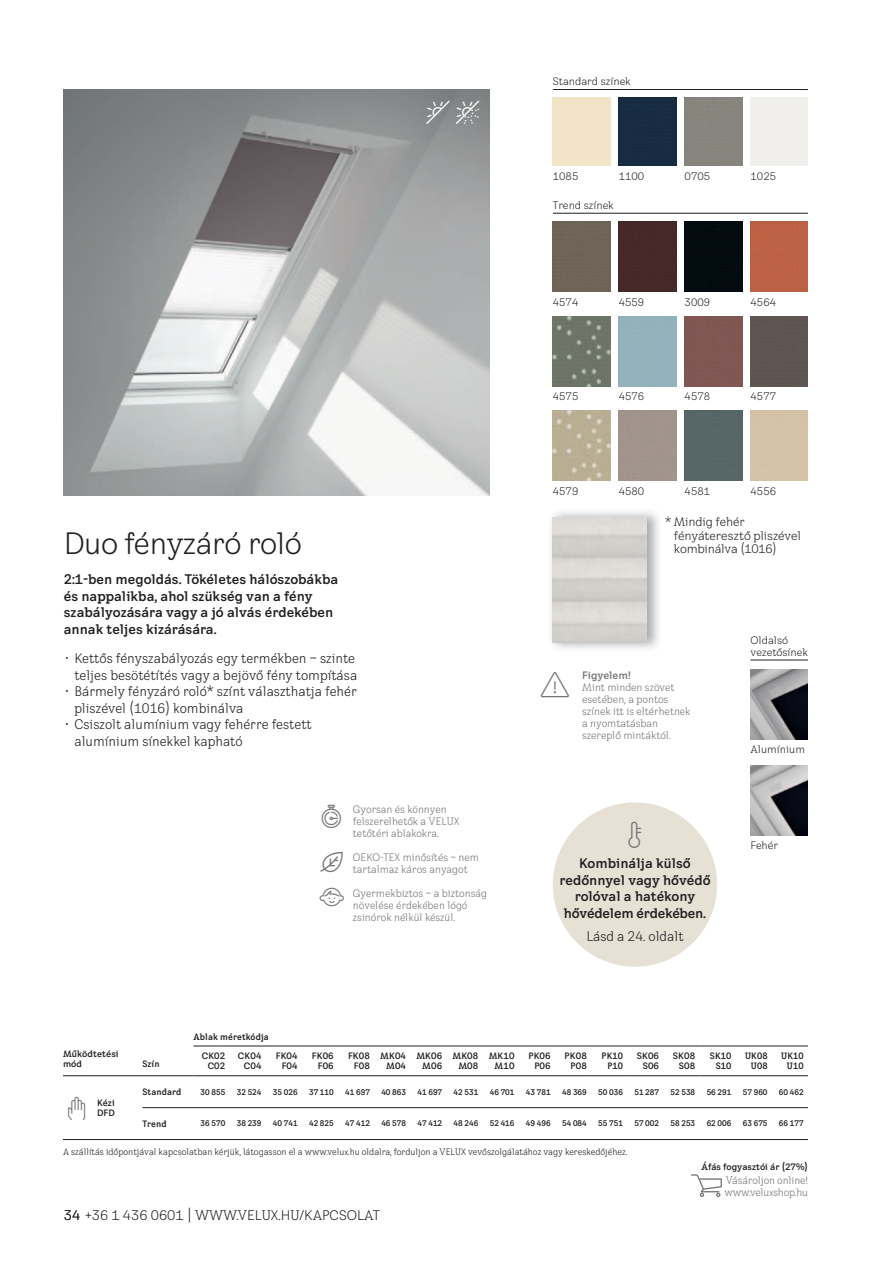
<style>
.page{position:relative;width:893px;height:1263px;background:#fff}
.page>*{position:absolute;margin:0;border:0;box-sizing:border-box;transform-origin:0 0}
.t1{font:43.5px "VELUXICONHS";color:#767778}
.t2{font:40.5px "VELUXICONHS";color:#767778}
.t3{font:37.5px "VELUXICONHS";color:#767778}
.t4{font:36px "VELUXICONHS";color:#767778}
.t5{font:36px "VELUXICONHS";color:#fff}
.t6{font:34.5px "VELUXICONHS";color:#767778}
.t7{font:30px "VELUX Transform";letter-spacing:-.02em;color:#231f20}
.t8{font:condensed 13.5px/16.5px "VELUX Transform";color:#231f20}
.t9{font:700 13.5px/16.5px "VELUX Transform";color:#231f20}
.t10{font:13.5px "VELUX Transform";color:#231f20}
.t11{font:12px/13.5px "VELUX Transform";letter-spacing:-.015em;color:#231f20}
.t12{font:condensed 10.5px/12px "VELUX Transform";color:#767778}
.t13{font:10.5px/12px "VELUX Transform";color:#231f20}
.t14{font:condensed 10.5px/12px "VELUX Transform";letter-spacing:-.02em;color:#767778}
.t15{font:700 10.5px "VELUX Transform";color:#767778}
.t16{font:700 9px/10.5px "VELUX Transform";letter-spacing:.01em;color:#231f20;text-align:right}
.t17{font:condensed 9px "VELUX Transform";color:#231f20}
.t18{font:700 condensed 9px/10.5px "VELUX Transform";letter-spacing:.01em;color:#231f20;text-align:right}
.t19{font:700 condensed 7.95px "VELUX Transform";color:#231f20}
</style>
<div class="page">
<img style="left:551px;top:512px;width:108px;height:137px">
<img style="left:553px;top:517px;width:94px;height:126px">
<img style="left:64px;top:90px;width:425px;height:406px">
<svg style="left:691px;top:1174px;width:31px;height:23px"></svg>
<div style="left:619px;top:98px;width:57px;height:68px;background:#172c41"></div>
<div style="left:685px;top:98px;width:57px;height:68px;background:#87847d"></div>
<div style="left:750px;top:316px;width:58px;height:70px;background:#5e5553"></div>
<div style="left:685px;top:316px;width:57px;height:70px;background:#805753"></div>
<div style="left:619px;top:221px;width:57px;height:71px;background:#452928"></div>
<div style="left:685px;top:411px;width:57px;height:70px;background:#566767"></div>
<hr style="left:553px;top:89px;width:255px;height:1px;background:#231f20">
<hr style="left:553px;top:213px;width:255px;height:1px;background:#231f20">
<img style="left:553px;top:411px;width:57px;height:70px">
<div style="left:553px;top:221px;width:57px;height:71px;background:#6e6557"></div>
<img style="left:553px;top:316px;width:57px;height:70px">
<div style="left:750px;top:221px;width:58px;height:71px;background:#bd6245"></div>
<div style="left:619px;top:316px;width:57px;height:70px;background:#93b2bc"></div>
<div style="left:685px;top:221px;width:57px;height:71px;background:#040b10"></div>
<img style="left:750px;top:765px;width:58px;height:70px">
<img style="left:750px;top:669px;width:58px;height:70px">
<hr style="left:750px;top:660px;width:58px;height:1px;background:#231f20">
<div style="left:553px;top:802px;width:164px;height:165px;background:#e6e0d5;border-radius:50%"></div>
<hr style="left:193px;top:1046px;width:398px;height:1px;background:#231f20">
<hr style="left:627px;top:1046px;width:72px;height:1px;background:#231f20">
<hr style="left:193px;top:1075px;width:398px;height:1px;background:#231f20">
<hr style="left:627px;top:1075px;width:72px;height:1px;background:#231f20">
<hr style="left:142px;top:1107px;width:666px;height:1px;background:#231f20">
<hr style="left:63px;top:1139px;width:745px;height:1px;background:#231f20">
<hr style="left:63px;top:1075px;width:130px;height:1px;background:#231f20">
<hr style="left:591px;top:1046px;width:36px;height:1px;background:#231f20">
<hr style="left:699px;top:1046px;width:109px;height:1px;background:#231f20">
<hr style="left:591px;top:1075px;width:36px;height:1px;background:#231f20">
<hr style="left:699px;top:1075px;width:109px;height:1px;background:#231f20">
<h3 class="t5" style="left:426px;top:92px;width:56px">P O</h3>
<p class="t13" style="left:553px;top:76px;width:80px">Standard színek</p>
<p class="t13" style="left:553px;top:171px;width:27px">1085</p>
<p class="t13" style="left:619px;top:171px;width:27px">1100</p>
<p class="t13" style="left:685px;top:171px;width:27px">0705</p>
<p class="t13" style="left:750px;top:171px;width:27px">1025</p>
<p class="t13" style="left:553px;top:200px;width:63px">Trend színek</p>
<p class="t13" style="left:553px;top:297px;width:27px">4574</p>
<p class="t13" style="left:619px;top:297px;width:27px">4559</p>
<p class="t13" style="left:685px;top:297px;width:27px">3009</p>
<p class="t13" style="left:750px;top:297px;width:27px">4564</p>
<p class="t13" style="left:553px;top:391px;width:27px">4575</p>
<p class="t13" style="left:619px;top:391px;width:27px">4576</p>
<p class="t13" style="left:685px;top:391px;width:27px">4578</p>
<p class="t13" style="left:750px;top:391px;width:27px">4577</p>
<p class="t13" style="left:553px;top:486px;width:27px">4579</p>
<p class="t13" style="left:619px;top:486px;width:27px">4580</p>
<p class="t13" style="left:685px;top:486px;width:27px">4581</p>
<p class="t13" style="left:750px;top:486px;width:27px">4556</p>
<p class="t11" style="left:674px;top:516px;width:129px;text-indent:-9px">* Mindig fehér fényáteresztő pliszével</p>
<h3 class="t7" style="left:64px;top:531px;width:240px">Duo fényzáró roló</h3>
<p class="t11" style="left:674px;top:543px;width:104px">kombinálva (1016)</p>
<p class="t9" style="left:64px;top:573px;width:276px">2:1-ben megoldás. Tökéletes hálószobákba és nappalikba, ahol szükség van a fény szabályozására vagy a jó alvás érdekében annak teljes kizárására.</p>
<p class="t8" style="left:64px;top:651px;width:295px;text-align:right">• Kettős fényszabályozás egy termékben – szinte teljes besötétítés vagy a bejövő fény tompítása</p>
<p class="t8" style="left:74px;top:684px;width:284px;text-indent:-11px">• Bármely fényzáró roló* színt választhatja fehér pliszével (1016) kombinálva</p>
<p class="t8" style="left:74px;top:717px;width:239px;text-indent:-11px">• Csiszolt alumínium vagy fehérre festett alumínium sínekkel kapható</p>
<p class="t13" style="left:750px;top:635px;width:59px">Oldalsó vezetősínek</p>
<h1 class="t1" style="left:540px;top:659px;width:32px">?</h1>
<p class="t15" style="left:582px;top:671px;width:50px">Figyelem!</p>
<p class="t12" style="left:582px;top:682px;width:110px">Mint minden szövet esetében, a pontos színek itt is eltérhetnek a nyomtatásban szereplő mintáktól.</p>
<p class="t13" style="left:750px;top:744px;width:56px">Alumínium</p>
<h3 class="t4" style="left:319px;top:796px;width:27px">Z</h3>
<h3 class="t6" style="left:319px;top:842px;width:28px">:</h3>
<h3 class="t3" style="left:319px;top:875px;width:28px">(</h3>
<p class="t12" style="left:353px;top:804px;width:108px">Gyorsan és könnyen felszerelhetők a VELUX tetőtéri ablakokra.</p>
<p class="t12" style="left:353px;top:852px;width:128px">OEKO-TEX minősítés – nem tartalmaz káros anyagot</p>
<p class="t12" style="left:353px;top:888px;width:136px">Gyermekbiztos – a biztonság növelése érdekében lógó zsinórok nélkül készül.</p>
<h2 class="t2" style="left:621px;top:811px;width:30px">;</h2>
<p class="t9" style="left:559px;top:857px;width:153px;text-align:center">Kombinálja külső redőnnyel vagy hővédő rolóval a hatékony hővédelem érdekében.</p>
<p class="t8" style="left:586px;top:929px;width:99px">Lásd a 24. oldalt</p>
<p class="t13" style="left:750px;top:840px;width:29px">Fehér</p>
<p class="t16" style="left:63px;top:1049px;width:57px;text-align:left">Működtetési mód</p>
<p class="t18" style="left:142px;top:1060px;width:19px">Szín</p>
<p class="t18" style="left:193px;top:1032px;width:77px">Ablak méretkódja</p>
<p class="t16" style="left:202px;top:1051px;width:25px">CK02<br>C02</p>
<p class="t16" style="left:238px;top:1051px;width:25px">CK04<br>C04</p>
<p class="t16" style="left:276px;top:1051px;width:23px">FK04<br>F04</p>
<p class="t16" style="left:312px;top:1051px;width:23px">FK06<br>F06</p>
<p class="t16" style="left:348px;top:1051px;width:23px">FK08<br>F08</p>
<p class="t16" style="left:380px;top:1051px;width:27px">MK04<br>M04</p>
<p class="t16" style="left:416px;top:1051px;width:27px">MK06<br>M06</p>
<p class="t16" style="left:453px;top:1051px;width:27px">MK08<br>M08</p>
<p class="t16" style="left:489px;top:1051px;width:27px">MK10<br>M10</p>
<p class="t16" style="left:528px;top:1051px;width:24px">PK06<br>P06</p>
<p class="t16" style="left:565px;top:1051px;width:24px">PK08<br>P08</p>
<p class="t18" style="left:602px;top:1051px;width:23px">PK10<br>P10</p>
<p class="t16" style="left:637px;top:1051px;width:24px">SK06<br>S06</p>
<p class="t16" style="left:673px;top:1051px;width:24px">SK08<br>S08</p>
<p class="t18" style="left:710px;top:1051px;width:23px">SK10<br>S10</p>
<p class="t18" style="left:745px;top:1051px;width:24px">UK08<br>U08</p>
<p class="t18" style="left:781px;top:1051px;width:24px">UK10<br>U10</p>
<h3 class="t4" style="left:64px;top:1088px;width:27px">ö</h3>
<p class="t16" style="left:97px;top:1098px;width:19px;text-align:left">Kézi<br>DFD</p>
<p class="t18" style="left:142px;top:1087px;width:40px">Standard</p>
<p class="t19" style="left:201px;top:1089px;width:26px">30 855</p>
<p class="t19" style="left:237px;top:1089px;width:26px">32 524</p>
<p class="t19" style="left:273px;top:1089px;width:26px">35 026</p>
<p class="t19" style="left:309px;top:1089px;width:26px">37 110</p>
<p class="t19" style="left:345px;top:1089px;width:26px">41 697</p>
<p class="t19" style="left:381px;top:1089px;width:26px">40 863</p>
<p class="t19" style="left:417px;top:1089px;width:26px">41 697</p>
<p class="t19" style="left:454px;top:1089px;width:26px">42 531</p>
<p class="t19" style="left:490px;top:1089px;width:26px">46 701</p>
<p class="t19" style="left:526px;top:1089px;width:26px">43 781</p>
<p class="t19" style="left:562px;top:1089px;width:26px">48 369</p>
<p class="t19" style="left:598px;top:1089px;width:26px">50 036</p>
<p class="t19" style="left:634px;top:1089px;width:26px">51 287</p>
<p class="t19" style="left:670px;top:1089px;width:26px">52 538</p>
<p class="t19" style="left:707px;top:1089px;width:26px">56 291</p>
<p class="t19" style="left:743px;top:1089px;width:26px">57 960</p>
<p class="t19" style="left:779px;top:1089px;width:26px">60 462</p>
<p class="t18" style="left:142px;top:1119px;width:26px">Trend</p>
<p class="t19" style="left:201px;top:1121px;width:26px">36 570</p>
<p class="t19" style="left:237px;top:1121px;width:26px">38 239</p>
<p class="t19" style="left:273px;top:1121px;width:26px">40 741</p>
<p class="t19" style="left:309px;top:1121px;width:26px">42 825</p>
<p class="t19" style="left:345px;top:1121px;width:26px">47 412</p>
<p class="t19" style="left:381px;top:1121px;width:26px">46 578</p>
<p class="t19" style="left:417px;top:1121px;width:26px">47 412</p>
<p class="t19" style="left:454px;top:1121px;width:26px">48 246</p>
<p class="t19" style="left:490px;top:1121px;width:26px">52 416</p>
<p class="t19" style="left:526px;top:1121px;width:26px">49 496</p>
<p class="t19" style="left:562px;top:1121px;width:26px">54 084</p>
<p class="t19" style="left:598px;top:1121px;width:26px">55 751</p>
<p class="t19" style="left:634px;top:1121px;width:26px">57 002</p>
<p class="t19" style="left:670px;top:1121px;width:26px">58 253</p>
<p class="t19" style="left:707px;top:1121px;width:26px">62 006</p>
<p class="t19" style="left:743px;top:1121px;width:26px">63 675</p>
<p class="t19" style="left:779px;top:1121px;width:26px">66 177</p>
<p class="t17" style="left:63px;top:1148px;width:566px">A szállítás időpontjával kapcsolatban kérjük, látogasson el a www.velux.hu oldalra, forduljon a VELUX vevőszolgálatához vagy kereskedőjéhez.</p>
<p class="t10" style="left:64px;top:1210px;width:318px">34 +36 1 436 0601 | WWW.VELUX.HU/KAPCSOLAT</p>
<p class="t16" style="left:701px;top:1162px;width:108px">Áfás fogyasztói ár (27%)</p>
<p class="t14" style="left:725px;top:1176px;width:85px">Vásároljon online! www.veluxshop.hu</p>
</div>
